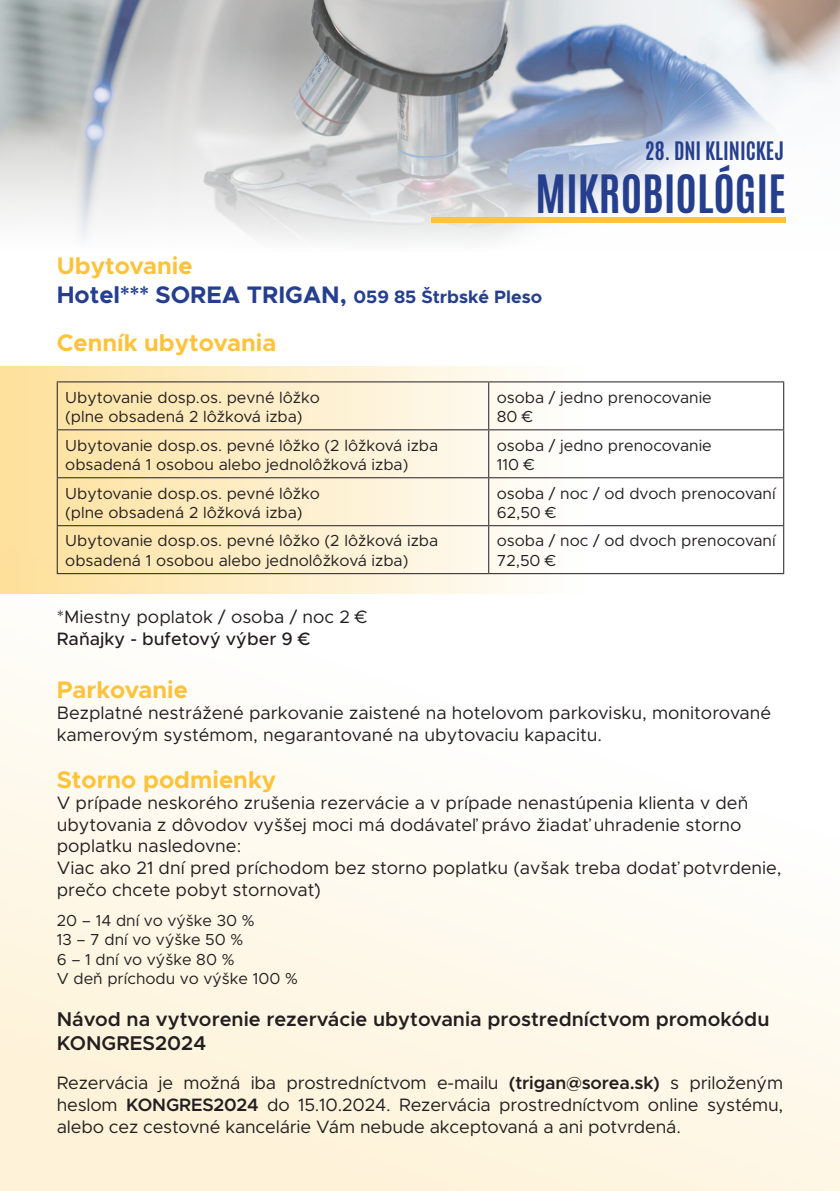
<style>
.page{position:relative;width:840px;height:1191px;background:#fff}
.page>*{position:absolute;margin:0;border:0;box-sizing:border-box;transform-origin:0 0}
.t1{font:700 44.2px "Antonio";color:#253f8e}
.t2{font:700 24px/28.8px "Metropolis";color:#253f8e}
.t3{font:700 24px "Metropolis";color:#fec33b}
.t4{font:700 21.2px "Antonio";color:#253f8e}
.t5{font:600 20px/24px "Metropolis";color:#231f20}
.t6{font:18px/21.6px "Metropolis";color:#231f20}
.t7{font:500 18px "Metropolis";color:#231f20}
.t8{font:16px/19.2px "Metropolis";color:#231f20}
.s1{color:#fec33b}
.s2{font-size:18px}
.s3{font-weight:600}
</style>
<div class="page">
<div style="left:0;top:544px;width:839px;height:647px;background:linear-gradient(to bottom,#feffff,#fef4dc)"></div>
<hr style="left:0;top:544px;width:1px;height:647px;background:#fec33b">
<img style="left:0;top:0;width:839px;height:240px">
<div style="left:431px;top:217px;width:354px;height:6px;background:#fec33b"></div>
<svg style="left:0;top:366px;width:782px;height:227px"></svg>
<hr style="left:57px;top:381px;width:431px;height:1px;background:#231f20">
<hr style="left:57px;top:382px;width:1px;height:47px;background:#231f20">
<hr style="left:488px;top:381px;width:295px;height:1px;background:#231f20">
<hr style="left:488px;top:382px;width:1px;height:47px;background:#231f20">
<hr style="left:782px;top:382px;width:1px;height:47px;background:#231f20">
<hr style="left:57px;top:429px;width:431px;height:1px;background:#231f20">
<hr style="left:57px;top:430px;width:1px;height:47px;background:#231f20">
<hr style="left:488px;top:429px;width:295px;height:1px;background:#231f20">
<hr style="left:488px;top:430px;width:1px;height:47px;background:#231f20">
<hr style="left:782px;top:430px;width:1px;height:47px;background:#231f20">
<hr style="left:57px;top:477px;width:431px;height:1px;background:#231f20">
<hr style="left:57px;top:478px;width:1px;height:47px;background:#231f20">
<hr style="left:488px;top:477px;width:295px;height:1px;background:#231f20">
<hr style="left:488px;top:478px;width:1px;height:47px;background:#231f20">
<hr style="left:782px;top:478px;width:1px;height:47px;background:#231f20">
<hr style="left:57px;top:525px;width:431px;height:1px;background:#231f20">
<hr style="left:57px;top:526px;width:1px;height:47px;background:#231f20">
<hr style="left:488px;top:525px;width:295px;height:1px;background:#231f20">
<hr style="left:488px;top:526px;width:1px;height:47px;background:#231f20">
<hr style="left:782px;top:526px;width:1px;height:47px;background:#231f20">
<hr style="left:57px;top:573px;width:431px;height:1px;background:#231f20">
<hr style="left:488px;top:573px;width:295px;height:1px;background:#231f20">
<p class="t4" style="left:644px;top:135px;width:140px">28. DNI KLINICKEJ</p>
<h1 class="t1" style="left:535px;top:161px;width:252px">MIKROBIOLÓGIE</h1>
<h2 class="t2" style="left:57px;top:252px;width:486px"><span class="s1">Ubytovanie<br></span>Hotel*** SOREA TRIGAN, <span class="s2">059 85 Štrbské Pleso</span></h2>
<h2 class="t3" style="left:57px;top:328px;width:221px">Cenník ubytovania</h2>
<p class="t8" style="left:65px;top:387px;width:256px">Ubytovanie dosp.os. pevné lôžko (plne obsadená 2 lôžková izba)</p>
<p class="t8" style="left:496px;top:387px;width:216px">osoba / jedno prenocovanie<br>80 €</p>
<p class="t8" style="left:65px;top:435px;width:374px">Ubytovanie dosp.os. pevné lôžko (2 lôžková izba obsadená 1 osobou alebo jednolôžková izba)</p>
<p class="t8" style="left:496px;top:435px;width:216px">osoba / jedno prenocovanie<br>110 €</p>
<p class="t8" style="left:65px;top:483px;width:256px">Ubytovanie dosp.os. pevné lôžko (plne obsadená 2 lôžková izba)</p>
<p class="t8" style="left:496px;top:483px;width:280px">osoba / noc / od dvoch prenocovaní<br>62,50 €</p>
<p class="t8" style="left:65px;top:531px;width:374px">Ubytovanie dosp.os. pevné lôžko (2 lôžková izba obsadená 1 osobou alebo jednolôžková izba)</p>
<p class="t8" style="left:496px;top:531px;width:280px">osoba / noc / od dvoch prenocovaní<br>72,50 €</p>
<p class="t6" style="left:57px;top:606px;width:312px">*Miestny poplatok / osoba / noc 2 €</p>
<p class="t7" style="left:57px;top:627px;width:255px">Raňajky - bufetový výber 9 €</p>
<h2 class="t3" style="left:57px;top:674px;width:133px">Parkovanie</h2>
<p class="t6" style="left:57px;top:702px;width:715px">Bezplatné nestrážené parkovanie zaistené na hotelovom parkovisku, monitorované kamerovým systémom, negarantované na ubytovaciu kapacitu.</p>
<h2 class="t3" style="left:57px;top:764px;width:221px">Storno podmienky</h2>
<p class="t6" style="left:57px;top:792px;width:726px">V prípade neskorého zrušenia rezervácie a v prípade nenastúpenia klienta v deň ubytovania z dôvodov vyššej moci má dodávateľ právo žiadať uhradenie storno poplatku nasledovne:<br>Viac ako 21 dní pred príchodom bez storno poplatku (avšak treba dodať potvrdenie, prečo chcete pobyt stornovať)</p>
<p class="t8" style="left:57px;top:911px;width:242px">20 – 14 dní vo výške 30 %<br>13 – 7 dní vo výške 50 %<br>6 – 1 dní vo výške 80 %<br>V deň príchodu vo výške 100 %</p>
<p class="t5" style="left:57px;top:1007px;width:713px">Návod na vytvorenie rezervácie ubytovania prostredníctvom promokódu<br>KONGRES2024</p>
<p class="t6" style="left:57px;top:1072px;width:727px;text-align:justify">Rezervácia je možná iba prostredníctvom e-mailu <span class="s3">(trigan@sorea.sk)</span> s priloženým heslom <span class="s3">KONGRES2024</span> do 15.10.2024. Rezervácia prostredníctvom online systému, alebo cez cestovné kancelárie Vám nebude akceptovaná a ani potvrdená.</p>
</div>
